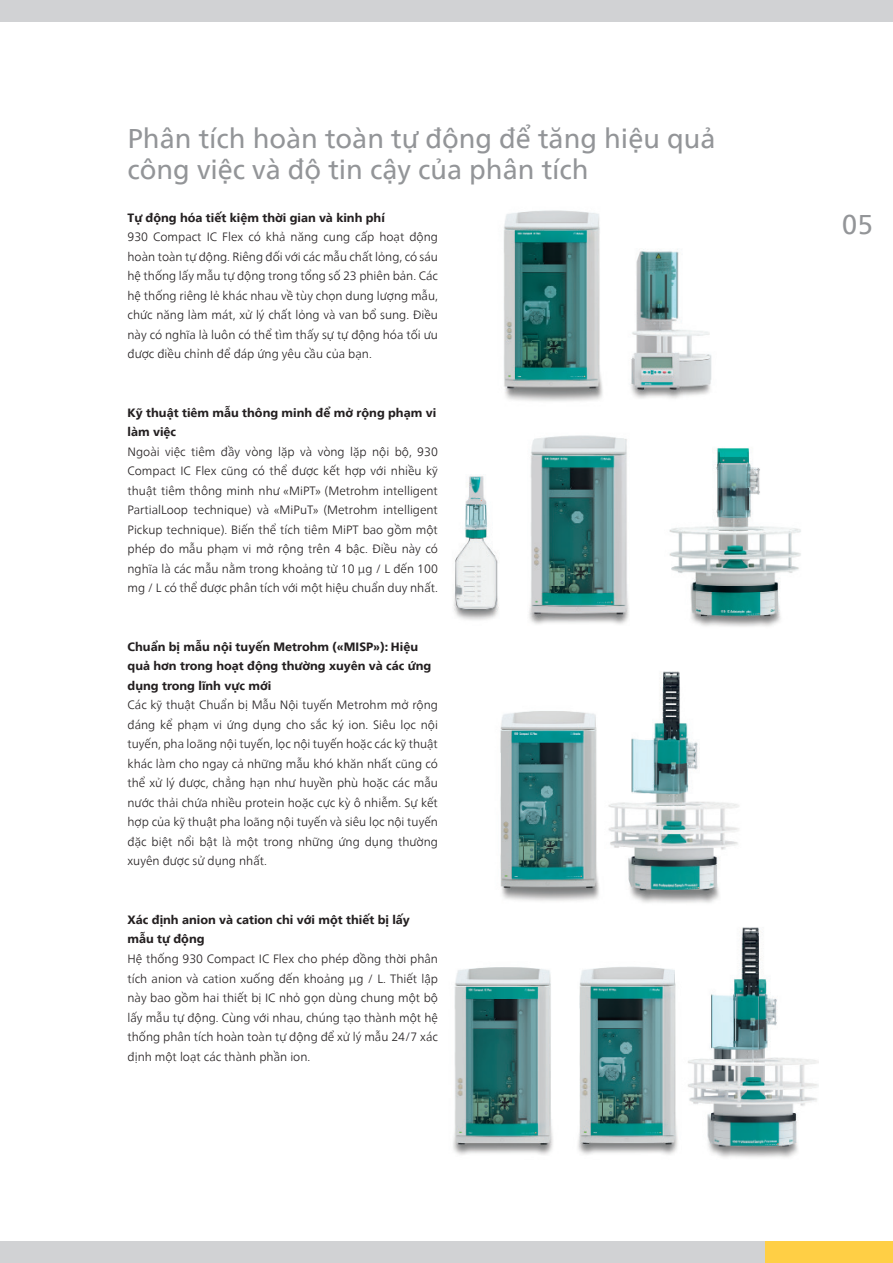
<style>
.page{position:relative;width:893px;height:1263px;background:#fff}
.page>*{position:absolute;margin:0;border:0;box-sizing:border-box;transform-origin:0 0}
.Lead{font:27px/30.8px "Neue Frutiger World";color:#939598}
.Pagina{font:27px "Neue Frutiger World";color:#939598}
.Lauftext{font:300 12px/19.5px "Neue Frutiger World";color:#231f20;text-align:justify}
.Auszeichnungen{font:800 12px/19.5px "Neue Frutiger World";color:#231f20}
</style>
<div class="page">
<img style="left:503px;top:210px;width:209px;height:191px">
<img style="left:453px;top:435px;width:348px;height:192px">
<img style="left:500px;top:671px;width:239px;height:232px">
<img style="left:453px;top:927px;width:366px;height:231px">
<div style="left:0;top:0;width:893px;height:21px;background:#d1d2d4"></div>
<div style="left:0;top:1242px;width:893px;height:21px;background:#d1d2d4"></div>
<div style="left:765px;top:1242px;width:128px;height:21px;background:#ffcf45"></div>
<p class="Lead" style="left:128px;top:124px;width:589px">Phân tích hoàn toàn tự động để tăng hiệu quả công việc và độ tin cậy của phân tích</p>
<p class="Auszeichnungen" style="left:128px;top:208px;width:259px">Tự động hóa tiết kiệm thời gian và kinh phí</p>
<p class="Lauftext" style="left:128px;top:227px;width:312px">930 Compact IC Flex có khả năng cung cấp hoạt động hoàn toàn tự động. Riêng đối với các mẫu chất lỏng, có sáu hệ thống lấy mẫu tự động trong tổng số 23 phiên bản. Các hệ thống riêng lẻ khác nhau về tùy chọn dung lượng mẫu, chức năng làm mát, xử lý chất lỏng và van bổ sung. Điều này có nghĩa là luôn có thể tìm thấy sự tự động hóa tối ưu được điều chỉnh để đáp ứng yêu cầu của bạn.</p>
<p class="Auszeichnungen" style="left:128px;top:403px;width:310px">Kỹ thuật tiêm mẫu thông minh để mở rộng phạm vi làm việc</p>
<p class="Lauftext" style="left:128px;top:442px;width:312px">Ngoài việc tiêm đầy vòng lặp và vòng lặp nội bộ, 930<br>Compact IC Flex cũng có thể được kết hợp với nhiều kỹ thuật tiêm thông minh như «MiPT» (Metrohm intelligent PartialLoop technique) và «MiPuT» (Metrohm intelligent Pickup technique). Biến thể tích tiêm MiPT bao gồm một phép đo mẫu phạm vi mở rộng trên 4 bậc. Điều này có nghĩa là các mẫu nằm trong khoảng từ 10 µg / L đến 100 mg / L có thể được phân tích với một hiệu chuẩn duy nhất.</p>
<p class="Auszeichnungen" style="left:128px;top:637px;width:305px">Chuẩn bị mẫu nội tuyến Metrohm («MISP»): Hiệu quả hơn trong hoạt động thường xuyên và các ứng dụng trong lĩnh vực mới</p>
<p class="Lauftext" style="left:128px;top:695px;width:312px">Các kỹ thuật Chuẩn bị Mẫu Nội tuyến Metrohm mở rộng đáng kể phạm vi ứng dụng cho sắc ký ion. Siêu lọc nội tuyến, pha loãng nội tuyến, lọc nội tuyến hoặc các kỹ thuật khác làm cho ngay cả những mẫu khó khăn nhất cũng có thể xử lý được, chẳng hạn như huyền phù hoặc các mẫu nước thải chứa nhiều protein hoặc cực kỳ ô nhiễm. Sự kết hợp của kỹ thuật pha loãng nội tuyến và siêu lọc nội tuyến đặc biệt nổi bật là một trong những ứng dụng thường xuyên được sử dụng nhất.</p>
<p class="Auszeichnungen" style="left:128px;top:910px;width:284px">Xác định anion và cation chỉ với một thiết bị lấy mẫu tự động</p>
<p class="Lauftext" style="left:128px;top:949px;width:312px">Hệ thống 930 Compact IC Flex cho phép đồng thời phân tích anion và cation xuống đến khoảng µg / L. Thiết lập này bao gồm hai thiết bị IC nhỏ gọn dùng chung một bộ lấy mẫu tự động. Cùng với nhau, chúng tạo thành một hệ thống phân tích hoàn toàn tự động để xử lý mẫu 24/7 xác định một loạt các thành phần ion.</p>
<p class="Pagina" style="left:842px;top:203px;width:33px">05</p>
</div>
